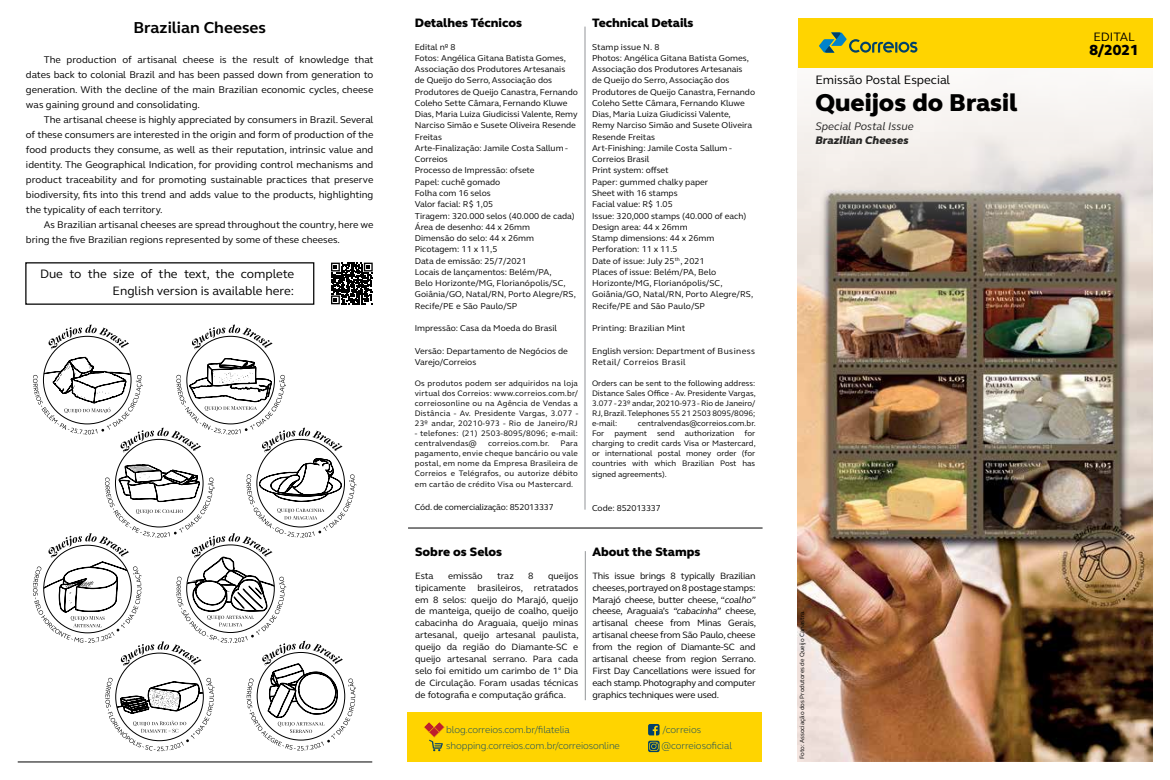
<style>
.page{position:relative;width:1170px;height:780px;background:#fff}
.page>*{position:absolute;margin:0;border:0;box-sizing:border-box;transform-origin:0 0}
.t1{font:800 25px "FS Elliot";color:#000}
.t2{font:700 16.25px "FS Elliot";color:#000}
.t3{font:800 15px "FS Elliot";color:#000}
.t4{font:12.5px/16.2px "FS Elliot";color:#000;text-align:right}
.t5{font:800 12.5px "FS Elliot";color:#000}
.t6{font:italic 11.25px "FS Elliot";color:#000}
.t7{font:italic 800 11.25px "FS Elliot";color:#000}
.t8{font:10px/15px "FS Elliot";color:#000;text-align:justify}
.t9{font:300 10px "FS Elliot";letter-spacing:-.01em;color:#00416b}
.t10{font:9.38px/11.9px "FS Elliot";letter-spacing:-.01em;color:#000;text-align:justify}
.t11{font:8.75px/11.2px "FS Elliot";color:#000}
.t12{font:8.75px/11.2px "FS Elliot";letter-spacing:.025em;color:#000}
.t13{font:8.75px "FS Elliot";letter-spacing:-.02em;color:#000}
.t14{font:8.12px/10px "FS Elliot";letter-spacing:.01em;color:#000;text-align:justify}
.t15{font:6.25px "FS Elliot";color:#000}
.s1{font-style:italic}
</style>
<div class="page">
<img style="left:797px;top:405px;width:355px;height:356px">
<img style="left:797px;top:67px;width:355px;height:338px">
<hr style="left:18px;top:761px;width:354px;height:1px;background:#000">
<div style="left:797px;top:18px;width:355px;height:49px;background:#ffd400"></div>
<svg style="left:819px;top:32px;width:98px;height:21px"></svg>
<div style="left:407px;top:712px;width:355px;height:50px;background:#ffd400"></div>
<svg style="left:648px;top:724px;width:11px;height:28px"></svg>
<svg style="left:424px;top:722px;width:20px;height:29px"></svg>
<hr style="left:584px;top:27px;width:1px;height:482px;background:#939598">
<hr style="left:585px;top:551px;width:1px;height:149px;background:#939598">
<hr style="left:408px;top:527px;width:354px;height:1px;background:#000">
<div style="left:25px;top:262px;width:289px;height:43px;border:1px solid #000"></div>
<svg style="left:192px;top:324px;width:80px;height:25px"></svg>
<svg style="left:49px;top:324px;width:80px;height:25px"></svg>
<svg style="left:33px;top:356px;width:323px;height:395px"></svg>
<svg style="left:331px;top:262px;width:42px;height:43px"></svg>
<svg style="left:331px;top:262px;width:41px;height:42px"></svg>
<h2 class="t2" style="left:133px;top:16px;width:134px">Brazilian Cheeses</h2>
<p class="t8" style="left:26px;top:52px;width:349px;text-indent:18px">The production of artisanal cheese is the result of knowledge that dates back to colonial Brazil and has been passed down from generation to generation. With the decline of the main Brazilian economic cycles, cheese was gaining ground and consolidating.</p>
<p class="t8" style="left:26px;top:112px;width:349px;text-indent:18px">The artisanal cheese is highly appreciated by consumers in Brazil. Several of these consumers are interested in the origin and form of production of the food products they consume, as well as their reputation, intrinsic value and identity. The Geographical Indication, for providing control mechanisms and product traceability and for promoting sustainable practices that preserve biodiversity, fits into this trend and adds value to the products, highlighting the typicality of each territory.</p>
<p class="t8" style="left:26px;top:217px;width:349px;text-indent:18px">As Brazilian artisanal cheeses are spread throughout the country, here we bring the five Brazilian regions represented by some of these cheeses.</p>
<h3 class="t4" style="left:40px;top:266px;width:256px">Due to the size of the text, the complete<br>English version is available here:</h3>
<h3 class="t5" style="left:415px;top:14px;width:109px">Detalhes Técnicos</h3>
<p class="t11" style="left:415px;top:41px;width:164px">Edital nº 8<br>Fotos: Angélica Gitana Batista Gomes,<br>Associação dos Produtores Artesanais<br>de Queijo do Serro, Associação dos<br>Produtores de Queijo Canastra, Fernando<br>Coleho Sette Câmara, Fernando Kluwe<br>Dias, Maria Luiza Giudicissi Valente, Remy<br>Narciso Simão e Susete Oliveira Resende<br>Freitas<br>Arte-Finalização: Jamile Costa Sallum -<br>Correios<br>Processo de Impressão: ofsete<br>Papel: cuchê gomado<br>Folha com 16 selos<br>Valor facial: R$ 1,05<br>Tiragem: 320.000 selos (40.000 de cada)<br>Área de desenho: 44 x 26mm<br>Dimensão do selo: 44 x 26mm<br>Picotagem: 11 x 11,5<br>Data de emissão: 25/7/2021<br>Locais de lançamentos: Belém/PA,<br>Belo Horizonte/MG, Florianópolis/SC,<br>Goiânia/GO, Natal/RN, Porto Alegre/RS,<br>Recife/PE e São Paulo/SP</p>
<p class="t11" style="left:415px;top:322px;width:144px">Impressão: Casa da Moeda do Brasil</p>
<p class="t11" style="left:415px;top:345px;width:155px">Versão: Departamento de Negócios de<br>Varejo/Correios</p>
<p class="t14" style="left:415px;top:378px;width:165px">Os produtos podem ser adquiridos na loja virtual dos Correios: www.correios.com.br/ correiosonline ou na Agência de Vendas a Distância - Av. Presidente Vargas, 3.077 - 23º andar, 20210-973 - Rio de Janeiro/RJ</p>
<p class="t14" style="left:415px;top:428px;width:164px">- telefones: (21) 2503-8095/8096; e-mail: centralvendas@</p>
<p class="t14" style="left:488px;top:438px;width:63px">correios.com.br.</p>
<p class="t14" style="left:415px;top:438px;width:164px;text-indent:146px">Para pagamento, envie cheque bancário ou vale postal, em nome da Empresa Brasileira de Correios e Telégrafos, ou autorize débito</p>
<p class="t14" style="left:415px;top:479px;width:160px">em cartão de crédito Visa ou Mastercard.</p>
<p class="t13" style="left:415px;top:501px;width:140px">Cód. de comercialização: 852013337</p>
<h3 class="t5" style="left:415px;top:543px;width:88px">Sobre os Selos</h3>
<p class="t10" style="left:415px;top:569px;width:20px">Esta</p>
<p class="t10" style="left:448px;top:569px;width:36px">emissão</p>
<p class="t10" style="left:497px;top:569px;width:18px">traz</p>
<p class="t10" style="left:528px;top:569px;width:7px">8</p>
<p class="t10" style="left:415px;top:569px;width:165px;text-indent:133px">queijos tipicamente brasileiros, retratados em 8 selos: queijo do Marajó, queijo de manteiga, queijo de coalho, queijo cabacinha do Araguaia, queijo minas artesanal, queijo artesanal paulista, queijo da região do Diamante-SC e queijo artesanal serrano. Para cada selo foi emitido um carimbo de 1° Dia de Circulação. Foram usadas técnicas de fotografia e computação gráfica.</p>
<h3 class="t5" style="left:592px;top:14px;width:103px">Technical Details</h3>
<p class="t11" style="left:592px;top:41px;width:164px">Stamp issue N. 8<br>Photos: Angélica Gitana Batista Gomes,<br>Associação dos Produtores Artesanais<br>de Queijo do Serro, Associação dos<br>Produtores de Queijo Canastra, Fernando<br>Coleho Sette Câmara, Fernando Kluwe<br>Dias, Maria Luiza Giudicissi Valente,<br>Remy Narciso Simão and Susete Oliveira<br>Resende Freitas<br>Art-Finishing: Jamile Costa Sallum -<br>Correios Brasil<br>Print system: offset<br>Paper: gummed chalky paper<br>Sheet with 16 stamps<br>Facial value: R$ 1.05<br>Issue: 320,000 stamps (40.000 of each)<br>Design area: 44 x 26mm<br>Stamp dimensions: 44 x 26mm<br>Perforation: 11 x 11.5<br>Date of issue: July 25<sup>th</sup> , 2021<br>Places of issue: Belém/PA, Belo<br>Horizonte/MG, Florianópolis/SC,<br>Goiânia/GO, Natal/RN, Porto Alegre/RS,<br>Recife/PE and São Paulo/SP</p>
<p class="t11" style="left:592px;top:322px;width:95px">Printing: Brazilian Mint</p>
<p class="t12" style="left:592px;top:345px;width:164px">English version: Department of Business<br>Retail/ Correios Brasil</p>
<p class="t14" style="left:592px;top:378px;width:165px">Orders can be sent to the following address:<br>Distance Sales Office - Av. Presidente Vargas, 3.077 - 23º andar, 20210-973 - Rio de Janeiro/ RJ, Brazil. Telephones 55 21 2503 8095/8096; e-mail:</p>
<p class="t14" style="left:592px;top:418px;width:165px;text-indent:46px">centralvendas@correios.com.br.<br>For payment send</p>
<p class="t14" style="left:592px;top:428px;width:165px;text-indent:93px">authorization for charging to credit cards Visa or Mastercard, or international postal money order (for countries with which Brazilian Post has</p>
<p class="t14" style="left:592px;top:469px;width:76px">signed agreements).</p>
<p class="t13" style="left:592px;top:502px;width:70px">Code: 852013337</p>
<h3 class="t5" style="left:592px;top:543px;width:109px">About the Stamps</h3>
<p class="t10" style="left:592px;top:569px;width:165px">This issue brings 8 typically Brazilian cheeses, portrayed on 8 postage stamps:<br>Marajó cheese, butter cheese, “<span class="s1">coalho” </span>cheese, Araguaia’s <span class="s1">“cabacinha”</span> cheese, artisanal cheese from Minas Gerais, artisanal cheese from São Paulo, cheese from the region of Diamante-SC and artisanal cheese from region Serrano.<br>First Day Cancellations were issued for each stamp. Photography and computer graphics techniques were used.</p>
<p class="t9" style="left:446px;top:722px;width:125px">blog.correios.com.br/filatelia</p>
<p class="t9" style="left:662px;top:722px;width:40px">/correios</p>
<p class="t9" style="left:446px;top:738px;width:175px">shopping.correios.com.br/correiosonline</p>
<p class="t9" style="left:661px;top:738px;width:72px">@correiosoficial</p>
<h3 class="t4" style="left:815px;top:71px;width:136px">Emissão Postal Especial</h3>
<p class="t6" style="left:815px;top:118px;width:100px">Special Postal Issue</p>
<p class="t7" style="left:815px;top:132px;width:95px">Brazilian Cheeses</p>
<h1 class="t1" style="left:815px;top:86px;width:203px">Queijos do Brasil</h1>
<p class="t15" style="left:797px;top:759px;width:149px;rotate:-90deg">Foto: Associação dos Produtores de Queijo Canastra</p>
<h3 class="t4" style="left:1093px;top:29px;width:43px">EDITAL</h3>
<h3 class="t3" style="left:1089px;top:40px;width:50px">8/2021</h3>
</div>
